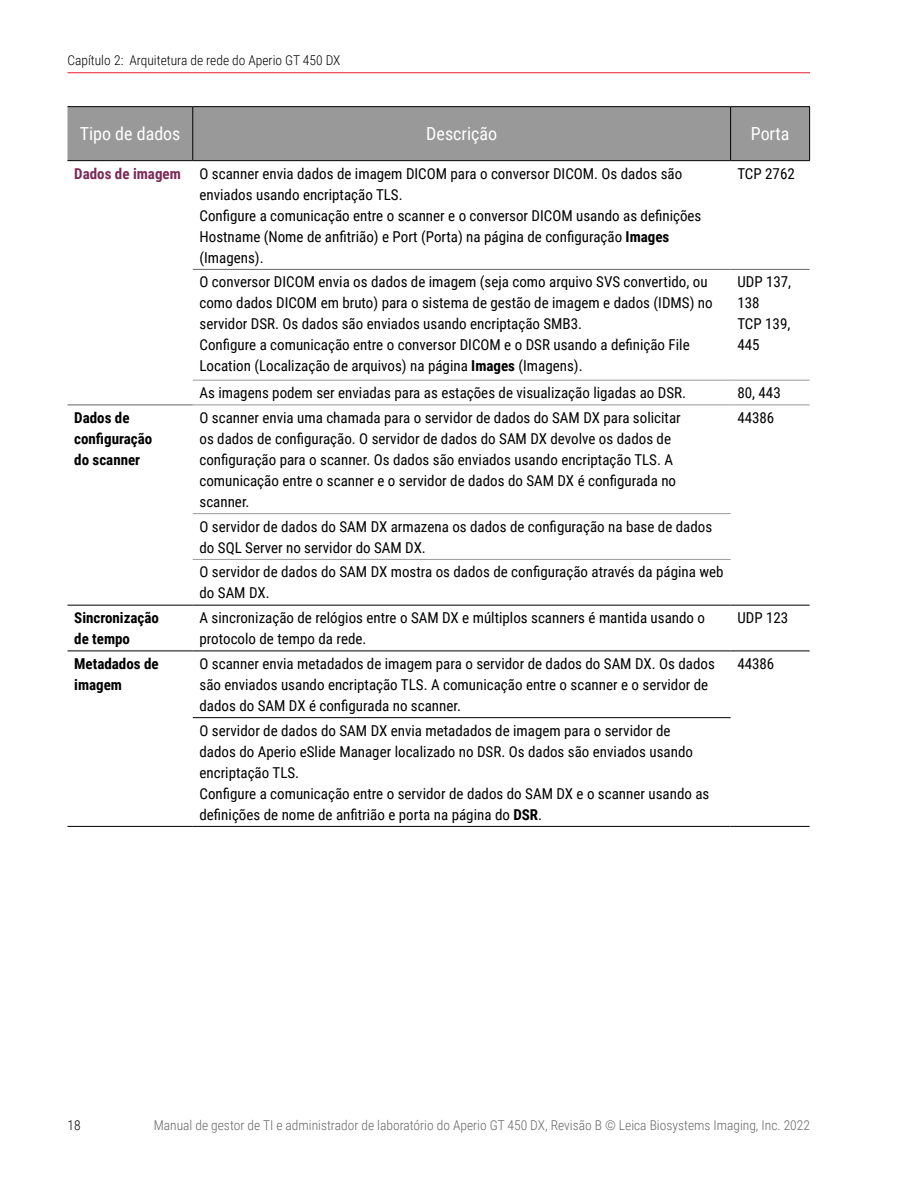
<style>
.page{position:relative;width:918px;height:1188px;background:#fff}
.page>*{position:absolute;margin:0;border:0;box-sizing:border-box;transform-origin:0 0}
.t1{font:18px "Roboto Condensed";color:#fff}
.t2{font:15px/21px "Roboto Condensed";color:#000}
.t3{font:700 15px/21px "Roboto Condensed";color:#000}
.t4{font:300 13.5px "Roboto Condensed";color:#666}
.t5{font:300 13.5px "Roboto Condensed";color:#000}
.s1{font-weight:700;color:#7b2b55}
.s2{font-weight:700}
</style>
<div class="page">
<hr style="left:68px;top:72px;width:742px;height:1px;background:#ed1b2f">
<div style="left:68px;top:107px;width:741px;height:53px;background:#999"></div>
<svg style="left:68px;top:161px;width:742px;height:665px"></svg>
<hr style="left:68px;top:106px;width:125px;height:1px;background:#000">
<hr style="left:193px;top:106px;width:538px;height:1px;background:#000">
<hr style="left:731px;top:106px;width:79px;height:1px;background:#000">
<hr style="left:809px;top:107px;width:1px;height:53px;background:#000">
<hr style="left:68px;top:160px;width:125px;height:1px;background:#000">
<hr style="left:193px;top:160px;width:538px;height:1px;background:#000">
<hr style="left:731px;top:160px;width:79px;height:1px;background:#000">
<hr style="left:192px;top:107px;width:1px;height:53px;background:#000">
<hr style="left:730px;top:107px;width:1px;height:53px;background:#000">
<hr style="left:193px;top:269px;width:538px;height:1px;background:#666">
<hr style="left:731px;top:269px;width:79px;height:1px;background:#666">
<hr style="left:68px;top:405px;width:125px;height:1px;background:#666">
<hr style="left:193px;top:380px;width:538px;height:1px;background:#999">
<hr style="left:731px;top:380px;width:79px;height:1px;background:#999">
<hr style="left:193px;top:405px;width:538px;height:1px;background:#999">
<hr style="left:731px;top:405px;width:79px;height:1px;background:#999">
<hr style="left:193px;top:513px;width:538px;height:1px;background:#999">
<hr style="left:193px;top:559px;width:538px;height:1px;background:#999">
<hr style="left:193px;top:717px;width:538px;height:1px;background:#000">
<hr style="left:68px;top:605px;width:125px;height:1px;background:#000">
<hr style="left:68px;top:651px;width:125px;height:1px;background:#000">
<hr style="left:68px;top:826px;width:125px;height:1px;background:#000">
<hr style="left:193px;top:605px;width:538px;height:1px;background:#000">
<hr style="left:193px;top:651px;width:538px;height:1px;background:#000">
<hr style="left:731px;top:605px;width:79px;height:1px;background:#000">
<hr style="left:731px;top:651px;width:79px;height:1px;background:#000">
<hr style="left:731px;top:826px;width:79px;height:1px;background:#000">
<hr style="left:193px;top:826px;width:538px;height:1px;background:#000">
<p class="t5" style="left:68px;top:51px;width:274px">Capítulo 2: Arquitetura de rede do Aperio GT 450 DX</p>
<p class="t1" style="left:80px;top:121px;width:102px">Tipo de dados</p>
<p class="t1" style="left:426px;top:121px;width:72px">Descrição</p>
<p class="t1" style="left:751px;top:121px;width:40px">Porta</p>
<p class="t2" style="left:200px;top:162px;width:503px;text-indent:-125px"><span class="s1">Dados de imagem</span> O scanner envia dados de imagem DICOM para o conversor DICOM. Os dados são enviados usando encriptação TLS.<br>Configure a comunicação entre o scanner e o conversor DICOM usando as definições Hostname (Nome de anfitrião) e Port (Porta) na página de configuração <span class="s2">Images </span>(Imagens).</p>
<p class="t2" style="left:737px;top:162px;width:59px">TCP 2762</p>
<p class="t2" style="left:200px;top:271px;width:515px">O conversor DICOM envia os dados de imagem (seja como arquivo SVS convertido, ou como dados DICOM em bruto) para o sistema de gestão de imagem e dados (IDMS) no servidor DSR. Os dados são enviados usando encriptação SMB3.<br>Configure a comunicação entre o conversor DICOM e o DSR usando a definição File Location (Localização de arquivos) na página <span class="s2">Images</span> (Imagens).</p>
<p class="t2" style="left:737px;top:271px;width:55px">UDP 137,<br>138<br>TCP 139,<br>445</p>
<p class="t2" style="left:200px;top:382px;width:488px">As imagens podem ser enviadas para as estações de visualização ligadas ao DSR.</p>
<p class="t2" style="left:737px;top:382px;width:45px">80, 443</p>
<p class="t3" style="left:74px;top:407px;width:80px">Dados de configuração do scanner</p>
<p class="t2" style="left:200px;top:407px;width:483px">O scanner envia uma chamada para o servidor de dados do SAM DX para solicitar os dados de configuração. O servidor de dados do SAM DX devolve os dados de configuração para o scanner. Os dados são enviados usando encriptação TLS. A comunicação entre o scanner e o servidor de dados do SAM DX é configurada no scanner.</p>
<p class="t2" style="left:737px;top:407px;width:39px">44386</p>
<p class="t2" style="left:200px;top:515px;width:514px">O servidor de dados do SAM DX armazena os dados de configuração na base de dados do SQL Server no servidor do SAM DX.</p>
<p class="t2" style="left:200px;top:561px;width:526px">O servidor de dados do SAM DX mostra os dados de configuração através da página web do SAM DX.</p>
<p class="t3" style="left:74px;top:607px;width:86px">Sincronização de tempo</p>
<p class="t2" style="left:200px;top:607px;width:507px">A sincronização de relógios entre o SAM DX e múltiplos scanners é mantida usando o protocolo de tempo da rede.</p>
<p class="t2" style="left:737px;top:607px;width:52px">UDP 123</p>
<p class="t3" style="left:74px;top:653px;width:86px">Metadados de imagem</p>
<p class="t2" style="left:200px;top:653px;width:517px">O scanner envia metadados de imagem para o servidor de dados do SAM DX. Os dados são enviados usando encriptação TLS. A comunicação entre o scanner e o servidor de dados do SAM DX é configurada no scanner.</p>
<p class="t2" style="left:737px;top:653px;width:39px">44386</p>
<p class="t2" style="left:200px;top:719px;width:511px">O servidor de dados do SAM DX envia metadados de imagem para o servidor de dados do Aperio eSlide Manager localizado no DSR. Os dados são enviados usando encriptação TLS.<br>Configure a comunicação entre o servidor de dados do SAM DX e o scanner usando as definições de nome de anfitrião e porta na página do <span class="s2">DSR</span>.</p>
<p class="t5" style="left:68px;top:1116px;width:15px">18</p>
<p class="t4" style="left:154px;top:1116px;width:658px">Manual de gestor de TI e administrador de laboratório do Aperio GT 450 DX, Revisão B © Leica Biosystems Imaging, Inc. 2022</p>
</div>
